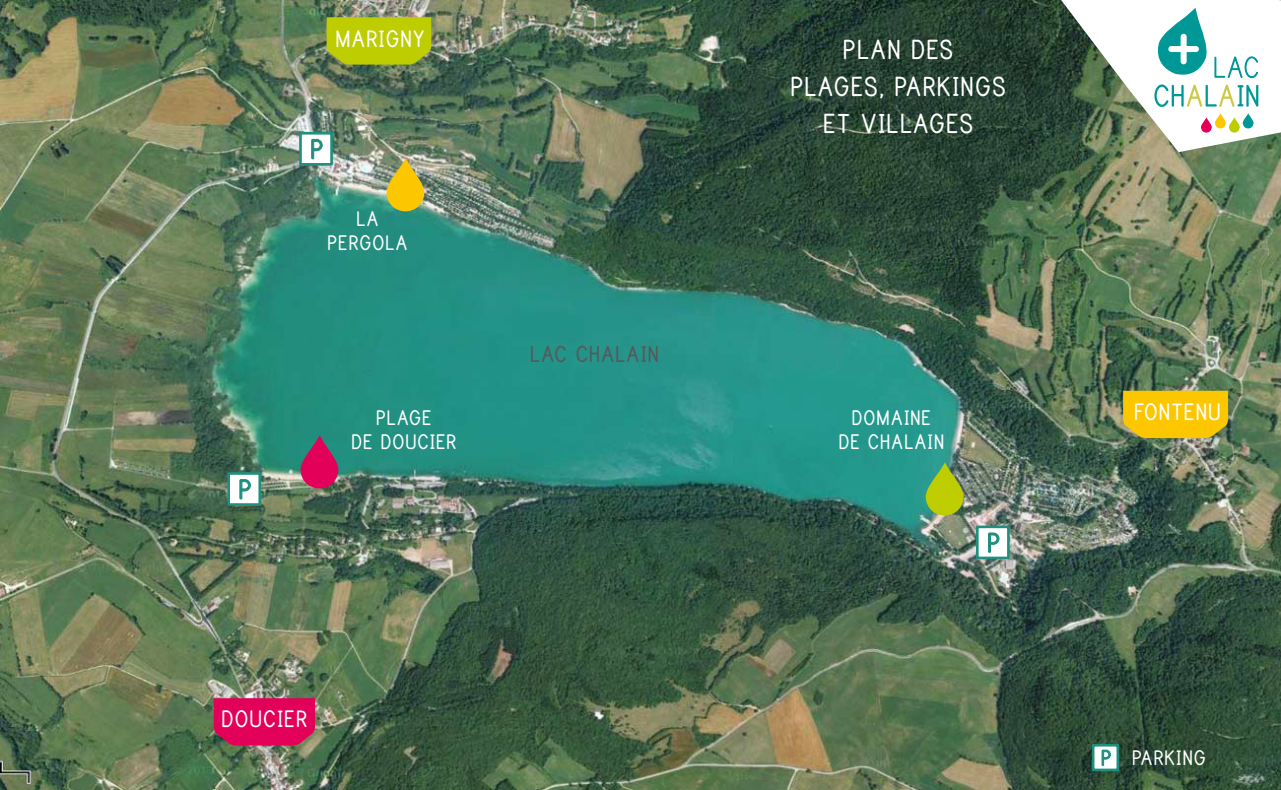
<style>
.page{position:relative;width:1281px;height:790px;background:#fff}
.page>*{position:absolute;margin:0;border:0;box-sizing:border-box;transform-origin:0 0}
.t1{font:700 31.5px/36.8px "Print";color:#fff;text-align:center}
.t2{font:700 27.12px "Print";color:#fff}
.t3{font:700 26.25px "Print";color:#58585a}
.t4{font:700 24.06px/24.1px "Print";color:#fff;text-align:center}
</style>
<div class="page">
<img style="left:0;top:0;width:1280px;height:790px">
<svg style="left:1060px;top:0;width:220px;height:152px"></svg>
<svg style="left:386px;top:158px;width:38px;height:53px;background:#d0b631"></svg>
<svg style="left:326px;top:17px;width:105px;height:48px;background:#b6c606"></svg>
<svg style="left:214px;top:698px;width:101px;height:47px;background:#dc0659"></svg>
<svg style="left:1122px;top:391px;width:105px;height:47px;background:#f3c105"></svg>
<svg style="left:300px;top:435px;width:38px;height:53px;background:#a33366"></svg>
<svg style="left:925px;top:462px;width:38px;height:53px;background:#8fb42e"></svg>
<div style="left:300px;top:133px;width:31px;height:31px;background:#fff"></div>
<div style="left:299px;top:132px;width:34px;height:34px;border:3px solid #208f7d"></div>
<svg style="left:311px;top:138px;width:12px;height:22px"></svg>
<div style="left:229px;top:473px;width:31px;height:31px;background:#fff"></div>
<div style="left:227px;top:472px;width:34px;height:34px;border:3px solid #208f7d"></div>
<svg style="left:239px;top:479px;width:12px;height:21px"></svg>
<div style="left:977px;top:527px;width:31px;height:31px;background:#fff"></div>
<div style="left:975px;top:525px;width:34px;height:34px;border:3px solid #208f7d"></div>
<svg style="left:988px;top:532px;width:11px;height:21px"></svg>
<div style="left:1092px;top:745px;width:25px;height:25px;background:#fff"></div>
<div style="left:1091px;top:744px;width:27px;height:27px;border:3px solid #208f7d"></div>
<svg style="left:1101px;top:749px;width:10px;height:17px"></svg>
<p class="t2" style="left:335px;top:27px;width:92px">MARIGNY</p>
<p class="t4" style="left:327px;top:207px;width:83px">LA<br>PERGOLA</p>
<p class="t3" style="left:530px;top:342px;width:131px">LAC CHALAIN</p>
<h1 class="t1" style="left:790px;top:32px;width:218px">PLAN DES<br>PLAGES, PARKINGS<br>ET VILLAGES</h1>
<p class="t4" style="left:376px;top:407px;width:58px">PLAGE</p>
<p class="t2" style="left:1133px;top:400px;width:89px">FONTENU</p>
<p class="t4" style="left:351px;top:431px;width:107px">DE DOUCIER</p>
<p class="t4" style="left:838px;top:406px;width:108px">DOMAINE<br>DE CHALAIN</p>
<p class="t2" style="left:221px;top:706px;width:88px">DOUCIER</p>
<p class="t4" style="left:1131px;top:747px;width:76px">PARKING</p>
</div>
